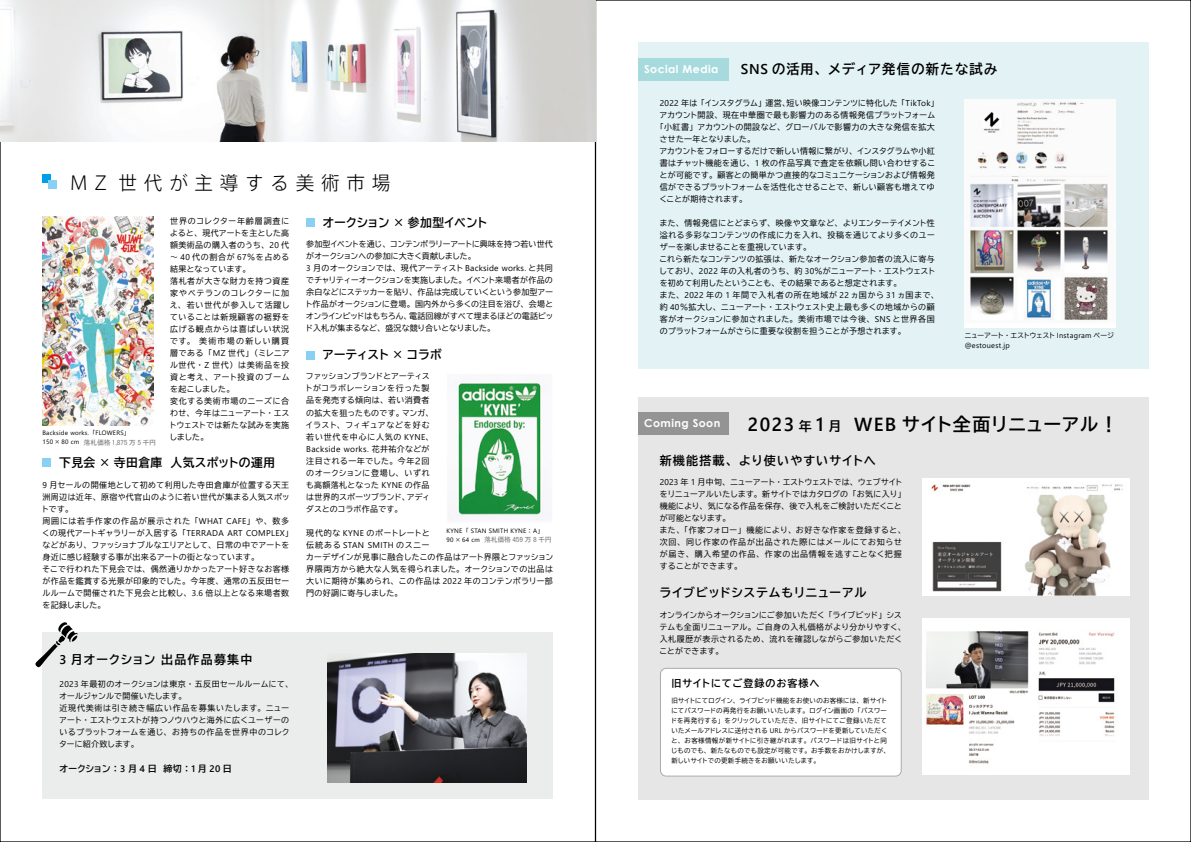
<style>
.page{position:relative;width:1191px;height:842px;background:#fff}
.page>*{position:absolute;margin:0;border:0;box-sizing:border-box;transform-origin:0 0}
.t1{font:300 19px "Axis Std";letter-spacing:.36em;color:#000}
.t2{font:18px "BIZ UDP Gothic Bold";letter-spacing:.08em;color:#000}
.t3{font:13.5px "BIZ UDP Gothic Bold";letter-spacing:.1em;color:#000}
.t4{font:12px "BIZ UDP Gothic Bold";letter-spacing:.1em;color:#000}
.t5{font:12px "BIZ UDP Gothic Bold";letter-spacing:.04em;color:#000}
.t6{font:700 11px "Century Gothic";letter-spacing:.04em;color:#fff}
.t7{font:10px "BIZ UDP Gothic Bold";letter-spacing:.1em;color:#000}
.t8{font:9px "BIZ UDP Gothic Bold";letter-spacing:.04em;color:#000}
.t9{font:8.4px "Segoe UI";letter-spacing:.04em;color:#000}
.t10{font:8px/12px "BIZ UDP Gothic";letter-spacing:.06em;color:#000}
.t11{font:8px/12px "BIZ UDP Gothic";letter-spacing:.085em;color:#000}
.t12{font:8px/12px "BIZ UDP Gothic";letter-spacing:.035em;color:#000}
.t13{font:8px "BIZ UDP Gothic";letter-spacing:.095em;color:#000}
.t14{font:7.3px "Segoe UI";letter-spacing:.04em;color:#000}
.t15{font:7px "BIZ UDP Gothic";letter-spacing:.04em;color:#000}
.t16{font:7px "MS P Gothic";letter-spacing:-.04em;color:#7d7d7d}
.t17{font:6.5px/10px "BIZ UDP Gothic";letter-spacing:.04em;color:#000;text-align:justify}
.t18{font:6.3px/9.5px "Segoe UI";letter-spacing:.04em;color:#000}
.s1{font-family:"Segoe UI";font-size:8.4px}
.s2{font-family:"BIZ UDP Gothic";font-size:6px}
.s3{font-family:"MS P Gothic";font-size:7px;color:#7d7d7d}
.s4{font-family:"MS P Gothic";font-size:7.4px;color:#7d7d7d}
.s5{font-family:"Times New Roman";font-size:7px;color:#7d7d7d}
.s6{font-family:"BIZ UDP Gothic";font-size:8px}
.s7{font-family:"Segoe UI";font-size:6.3px;color:#000}
.s8{font-family:"BIZ UDP Gothic";font-size:6px;color:#000}
.s9{font-size:7.4px}
.s10{font-family:"Segoe UI";font-weight:600;font-size:12.6px}
.s11{font-family:"Segoe UI";font-weight:600;font-size:9.4px}
.s12{font-family:"Segoe UI";font-weight:600;font-size:14.2px}
.s13{font-family:"Segoe UI";font-size:7.3px}
.s14{font-family:"Segoe UI";font-weight:600;font-size:18.9px}
.s15{font-size:13px}
.s16{font-family:"Segoe UI";font-size:6.8px}
</style>
<div class="page">
<div style="left:43px;top:633px;width:510px;height:166px;background:#ebecec"></div>
<img style="left:0;top:0;width:595px;height:141px">
<div style="left:638px;top:397px;width:510px;height:402px;background:#e6e6e6"></div>
<div style="left:638px;top:43px;width:510px;height:326px;background:#e2f2f5"></div>
<div style="left:660px;top:668px;width:241px;height:108px;background:#fff;border-radius:6px"></div>
<div style="left:660px;top:668px;width:241px;height:108px;border:1px solid #aaabab;border-radius:6px"></div>
<div style="left:637px;top:412px;width:91px;height:23px;background:#949495"></div>
<div style="left:637px;top:58px;width:91px;height:23px;background:#a7dadd"></div>
<img style="left:43px;top:217px;width:111px;height:209px">
<div style="left:43px;top:174px;width:8px;height:9px;background:#00a0e9"></div>
<div style="left:48px;top:180px;width:9px;height:9px;background:#88d1f5"></div>
<div style="left:43px;top:459px;width:8px;height:8px;background:#88d1f5"></div>
<div style="left:306px;top:352px;width:9px;height:8px;background:#88d1f5"></div>
<div style="left:306px;top:218px;width:9px;height:9px;background:#88d1f5"></div>
<div style="left:922px;top:478px;width:207px;height:117px;background:#fff"></div>
<img style="left:931px;top:484px;width:192px;height:111px">
<div style="left:922px;top:618px;width:207px;height:157px;background:#fff"></div>
<img style="left:926px;top:631px;width:189px;height:133px">
<img style="left:327px;top:653px;width:199px;height:129px">
<img style="left:964px;top:99px;width:151px;height:228px">
<svg style="left:35px;top:622px;width:43px;height:45px"></svg>
<img style="left:448px;top:381px;width:98px;height:139px">
<h1 class="t1" style="left:70px;top:169px;width:322px">MZ 世代が主導する美術市場</h1>
<p class="t11" style="left:170px;top:215px;width:121px">世界のコレクター年齢層調査によると、現代アートを主とした高額美術品の購入者のうち、 <span class="s1">20</span> 代～ <span class="s1">40</span> 代の割合が <span class="s1">67</span>％を占める結果となっています。<br>落札者が大きな財力を持つ資産家やベテランのコレクターに加え、若い世代が参入して活躍していることは新規顧客の裾野を広げる観点からは喜ばしい状況です。 美術市場の新しい購買層である「<span class="s1">MZ</span> 世代」（ミレニアル世代・ <span class="s1">Z</span> 世代）は美術品を投資と考え、アート投資のブームを起こしました。<br>変化する美術市場のニーズに合わせ、今年はニューアート・エストウェストでは新たな試みを実施しました。</p>
<h3 class="t5" style="left:43px;top:457px;width:234px">　　下見会 × 寺田倉庫 人気スポットの運用</h3>
<p class="t10" style="left:43px;top:479px;width:248px"><span class="s1">9</span> 月セールの開催地として初めて利用した寺田倉庫が位置する天王洲周辺は近年、原宿や代官山のように若い世代が集まる人気スポットです。<br>周囲には若手作家の作品が展示された「<span class="s1">WHAT CAFE</span>」や、数多くの現代アートギャラリーが入居する「<span class="s1">TERRADA ART COMPLEX</span>」などがあり、ファッショナブルなエリアとして、日常の中でアートを身近に感じ経験する事が出来るアートの街となっています。<br>そこで行われた下見会では、偶然通りかかったアート好きなお客様が作品を鑑賞する光景が印象的でした。今年度、通常の五反田セールルームで開催された下見会と比較し、 <span class="s1">3.6</span> 倍以上となる来場者数を記録しました。</p>
<p class="t18" style="left:42px;top:427px;width:115px">Backside works. <span class="s2">「</span>FLOWERS<span class="s2">」<br></span>150 <span class="s2">×</span> 80 cm <span class="s3">落札価格</span> <span class="s4">1</span><span class="s5">,</span><span class="s4">875</span> <span class="s3">万</span> <span class="s4">5</span> <span class="s3">千円</span></p>
<h3 class="t5" style="left:306px;top:216px;width:182px">　　オークション × 参加型イベント</h3>
<p class="t12" style="left:306px;top:238px;width:248px">参加型イベントを通じ、コンテンポラリーアートに興味を持つ若い世代がオークションへの参加に大きく貢献しました。<br><span class="s1">3</span> 月のオークションでは、現代アーティスト <span class="s1">Backside works.</span> と共同でチャリティーオークションを実施しました。イベント来場者が作品の余白などにステッカーを貼り、作品は完成していくという参加型アート作品がオークションに登場。国内外から多くの注目を浴び、会場とオンラインビッドはもちろん、電話回線がすべて埋まるほどの電話ビッド入札が集まるなど、盛況な競り合いとなりました。</p>
<h3 class="t5" style="left:306px;top:348px;width:137px">　　アーティスト × コラボ</h3>
<p class="t10" style="left:306px;top:370px;width:126px;text-align:justify">ファッションブランドとアーティストがコラボレーションを行った製品を発売する傾向は、若い消費者の拡大を狙ったものです。マンガ、イラスト、フィギュアなどを好む若い世代を中心に人気の <span class="s1">KYNE</span>、</p>
<p class="t9" style="left:306px;top:441px;width:125px">Backside works. <span class="s6">花井祐介などが</span></p>
<p class="t10" style="left:306px;top:454px;width:125px;text-align:justify">注目される一年でした。今年２回のオークションに登場し、いずれも高額落札となった <span class="s1">KYNE</span> の作品は世界的スポーツブランド、アディダスとのコラボ作品です。</p>
<p class="t13" style="left:306px;top:528px;width:125px">現代的な <span class="s1">KYNE</span> のポートレートと</p>
<p class="t9" style="left:306px;top:537px;width:125px"><span class="s6">伝統ある</span> STAN SMITH <span class="s6">のスニー</span></p>
<p class="t10" style="left:306px;top:550px;width:248px;text-align:justify">カーデザインが見事に融合したこの作品はアート界隈とファッション界隈両方から絶大な人気を得られました。オークションでの出品は大いに期待が集められ、この作品は <span class="s1">2022</span> 年のコンテンポラリー部門の好調に寄与しました。</p>
<p class="t18" style="left:446px;top:525px;width:95px">KYNE <span class="s2">「</span> STAN SMITH KYNE <span class="s2">：</span> A<span class="s2">」</span></p>
<p class="t16" style="left:446px;top:536px;width:107px"><span class="s7">90</span> <span class="s8">×</span> <span class="s7">64 cm</span> 落札価格 <span class="s9">459</span> 万 <span class="s9">8</span> 千円</p>
<h3 class="t4" style="left:60px;top:653px;width:194px"><span class="s10">3</span> 月オークション出品作品募集中</h3>
<p class="t10" style="left:60px;top:678px;width:232px"><span class="s1">2023</span> 年最初のオークションは東京・五反田セールルームにて、オールジャンルで開催いたします。<br>近現代美術は引き続き幅広い作品を募集いたします。ニューアート・エストウェストが持つノウハウと海外に広くユーザーのいるプラットフォームを通じ、お持ちの作品を世界中のコレクターに紹介致します。</p>
<p class="t8" style="left:60px;top:764px;width:174px">オークション：<span class="s11">3</span>月<span class="s11">4</span>日　締切：<span class="s11">1</span>月<span class="s11">20</span>日</p>
<h3 class="t6" style="left:644px;top:61px;width:76px">Social Media</h3>
<h3 class="t3" style="left:741px;top:62px;width:258px"><span class="s12">SNS</span> の活用、メディア発信の新たな試み</h3>
<p class="t10" style="left:660px;top:97px;width:277px"><span class="s1">2022</span> 年は「インスタグラム」運営、短い映像コンテンツに特化した「<span class="s1">TikTok</span>」アカウント開設、現在中華圏で最も影響力のある情報発信プラットフォーム「小紅書」アカウントの開設など、グローバルで影響力の大きな発信を拡大させた一年となりました。<br>アカウントをフォローするだけで新しい情報に繋がり、インスタグラムや小紅書はチャット機能を通じ、 <span class="s1">1</span> 枚の作品写真で査定を依頼し問い合わせすることが可能です。顧客との簡単かつ直接的なコミュニケーションおよび情報発信ができるプラットフォームを活性化させることで、新しい顧客も増えてゆくことが期待されます。</p>
<p class="t10" style="left:660px;top:217px;width:277px">また、情報発信にとどまらず、映像や文章など、よりエンターテイメント性溢れる多彩なコンテンツの作成に力を入れ、投稿を通じてより多くのユーザーを楽しませることを重視しています。<br>これら新たなコンテンツの拡張は、新たなオークション参加者の流入に寄与しており、 <span class="s1">2022</span> 年の入札者のうち、約 <span class="s1">30</span>％がニューアート・エストウェストを初めて利用したということも、その結果であると想定されます。<br>また、 <span class="s1">2022</span> 年の <span class="s1">1</span> 年間で入札者の所在地域が <span class="s1">22</span> ヵ国から <span class="s1">31</span> ヵ国まで、約 <span class="s1">40</span>％拡大し、ニューアート・エストウェスト史上最も多くの地域からの顧客がオークションに参加されました。美術市場では今後、 <span class="s1">SNS</span> と世界各国のプラットフォームがさらに重要な役割を担うことが予想されます。</p>
<p class="t15" style="left:964px;top:332px;width:151px">ニューアート・エストウェスト <span class="s13">Instagram</span> ページ</p>
<p class="t14" style="left:964px;top:338px;width:47px">@estouest.jp</p>
<h3 class="t6" style="left:644px;top:415px;width:78px">Coming Soon</h3>
<h2 class="t2" style="left:748px;top:415px;width:371px"><span class="s14">2023</span> <span class="s15">年</span> <span class="s14">1</span> <span class="s15">月</span> <span class="s14">WEB</span> サイト全面リニューアル！</h2>
<h3 class="t4" style="left:660px;top:454px;width:218px">新機能搭載、より使いやすいサイトへ</h3>
<p class="t10" style="left:660px;top:476px;width:244px"><span class="s1">2023</span> 年 <span class="s1">1</span> 月中旬、ニューアート・エストウェストでは、ウェブサイトをリニューアルいたします。新サイトではカタログの「お気に入り」機能により、気になる作品を保存、後で入札をご検討いただくことが可能となります。<br>また、「作家フォロー」機能により、お好きな作家を登録すると、次回、同じ作家の作品が出品された際にはメールにてお知らせが届き、購入希望の作品、作家の出品情報を逃すことなく把握することができます。</p>
<h3 class="t4" style="left:660px;top:586px;width:208px">ライブビッドシステムもリニューアル</h3>
<p class="t10" style="left:660px;top:608px;width:244px;text-align:justify">オンラインからオークションにご参加いただく「ライブビッド」システムも全面リニューアル。ご自身の入札価格がより分かりやすく、入札履歴が表示されるため、流れを確認しながらご参加いただくことができます。</p>
<p class="t7" style="left:671px;top:678px;width:150px">旧サイトにてご登録のお客様へ</p>
<p class="t17" style="left:671px;top:695px;width:218px">旧サイトにてログイン、ライブビッド機能をお使いのお客様には、新サイトにてパスワードの再発行をお願いいたします。ログイン画面の「パスワードを再発行する」をクリックしていただき、旧サイトにてご登録いただていたメールアドレスに送付される <span class="s16">URL</span> からパスワードを更新していただくと、お客様情報が新サイトに引き継がれます。パスワードは旧サイトと同じものでも、新たなものでも設定が可能です。お手数をおかけしますが、新しいサイトでの更新手続きをお願いいたします。</p>
</div>
